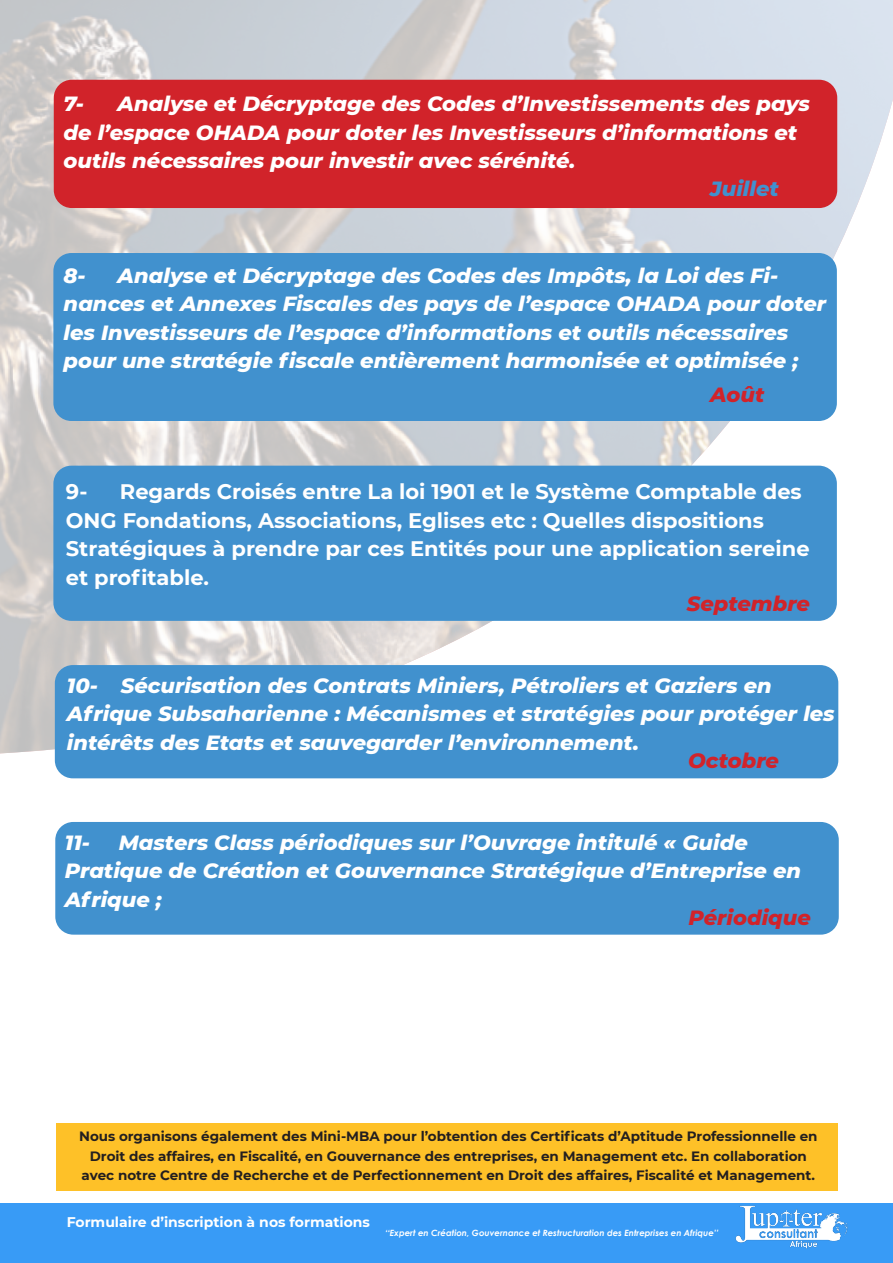
<style>
.page{position:relative;width:893px;height:1263px;background:#fff}
.page>*{position:absolute;margin:0;border:0;box-sizing:border-box;transform-origin:0 0}
.t1{font:italic 800 21px/28.5px "Montserrat";color:#fff}
.t2{font:700 21px/28.5px "Montserrat";color:#fff}
.t3{font:italic 800 21px "Montserrat";color:#d1232a}
.t4{font:italic 800 21px "Montserrat";color:#4191ce}
.t5{font:700 13.95px "Montserrat";color:#fff}
.t6{font:700 13.5px/19.5px "Montserrat";color:#231f20;text-align:center}
.t7{font:italic 700 8.55px "Century Gothic";color:#fff}
</style>
<div class="page">
<img style="left:0;top:0;width:893px;height:753px">
<div style="left:1px;top:1203px;width:892px;height:60px;background:#389bf6"></div>
<img style="left:735px;top:1205px;width:113px;height:44px">
<div style="left:54px;top:80px;width:783px;height:128px;background:#d1232a;border-radius:18px"></div>
<div style="left:53px;top:253px;width:784px;height:168px;background:#4191ce;border-radius:18px"></div>
<div style="left:53px;top:466px;width:784px;height:155px;background:#4191ce;border-radius:18px"></div>
<div style="left:55px;top:665px;width:783px;height:113px;background:#4191ce;border-radius:18px"></div>
<div style="left:55px;top:822px;width:784px;height:113px;background:#4191ce;border-radius:18px"></div>
<div style="left:56px;top:1123px;width:782px;height:67px;background:#fec128"></div>
<p class="t1" style="left:64px;top:88px;width:748px;text-indent:54px">Analyse et Décryptage des Codes d’Investissements des pays de l’espace OHADA pour doter les Investisseurs d’informations et outils nécessaires pour investir avec sérénité.</p>
<p class="t1" style="left:64px;top:88px;width:22px">7-</p>
<p class="t4" style="left:710px;top:173px;width:70px">Juillet</p>
<p class="t1" style="left:64px;top:260px;width:764px;text-indent:54px">Analyse et Décryptage des Codes des Impôts, la Loi des Fi&shy;nances et Annexes Fiscales des pays de l’espace OHADA pour doter les Investisseurs de l’espace d’informations et outils nécessaires pour une stratégie fiscale entièrement harmonisée et optimisée ;</p>
<p class="t1" style="left:64px;top:260px;width:24px">8-</p>
<p class="t3" style="left:710px;top:379px;width:56px">Août</p>
<p class="t2" style="left:66px;top:476px;width:745px;text-indent:54px">Regards Croisés entre La loi 1901 et le Système Comptable des<br>ONG Fondations, Associations, Eglises etc : Quelles dispositions<br>Stratégiques à prendre par ces Entités pour une application sereine</p>
<p class="t2" style="left:66px;top:562px;width:145px">et profitable.</p>
<p class="t2" style="left:66px;top:476px;width:23px">9-</p>
<p class="t3" style="left:687px;top:588px;width:125px">Septembre</p>
<p class="t1" style="left:67px;top:670px;width:769px">10- Sécurisation des Contrats Miniers, Pétroliers et Gaziers en<br>Afrique Subsaharienne : Mécanismes et stratégies pour protéger les intérêts des Etats et sauvegarder l’environnement.</p>
<p class="t3" style="left:688px;top:745px;width:92px">Octobre</p>
<p class="t1" style="left:65px;top:827px;width:738px;text-indent:54px">Masters Class périodiques sur l’Ouvrage intitulé « Guide<br>Pratique de Création et Gouvernance Stratégique d’Entreprise en<br>Afrique ;</p>
<p class="t1" style="left:65px;top:827px;width:27px">11-</p>
<p class="t3" style="left:689px;top:902px;width:124px">Périodique</p>
<p class="t6" style="left:79px;top:1126px;width:740px">Nous organisons également des Mini-MBA pour l’obtention des Certificats d’Aptitude Professionnelle en<br>Droit des affaires, en Fiscalité, en Gouvernance des entreprises, en Management etc. En collaboration avec notre Centre de Recherche et de Perfectionnement en Droit des affaires, Fiscalité et Management.</p>
<p class="t5" style="left:67px;top:1212px;width:305px">Formulaire d’inscription à nos formations</p>
<p class="t7" style="left:385px;top:1226px;width:335px">‘‘Expert en Création, Gouvernance et Restructuration des Entreprises en Afrique’’</p>
</div>
